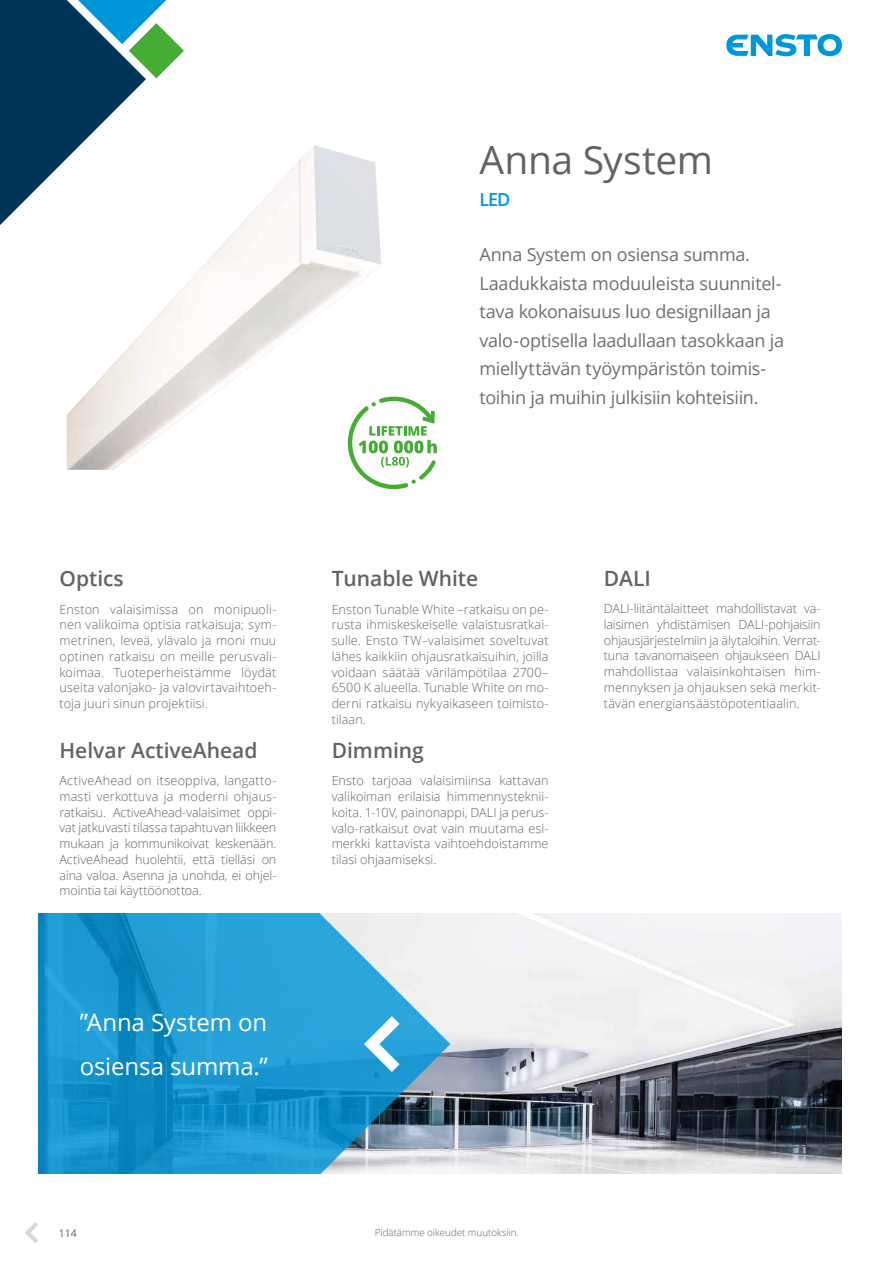
<style>
.page{position:relative;width:893px;height:1263px;background:#fff}
.page>*{position:absolute;margin:0;border:0;box-sizing:border-box;transform-origin:0 0}
.t1{font:39px "Open Sans";letter-spacing:-.01em;color:#646363}
.t2{font:24px/43.5px "Open Sans";letter-spacing:-.005em;color:#fff}
.t3{font:600 21px "Open Sans";color:#646363}
.t4{font:18px/28.5px "Open Sans";letter-spacing:-.015em;color:#706f6f}
.t5{font:600 18px "Open Sans";color:#0097d9}
.t6{font:300 12.6px/15.8px "Open Sans";letter-spacing:.01em;color:#646363;text-align:justify}
.t7{font:10.5px "Open Sans";color:#646363}
.t8{font:300 9.75px "Open Sans";color:#646363}
</style>
<div class="page">
<svg style="left:726px;top:34px;width:116px;height:22px"></svg>
<svg style="left:0;top:0;width:184px;height:225px"></svg>
<svg style="left:25px;top:1222px;width:13px;height:21px"></svg>
<img style="left:67px;top:146px;width:314px;height:324px">
<img style="left:450px;top:914px;width:392px;height:260px">
<svg style="left:38px;top:914px;width:412px;height:260px;fill:#239fd6"></svg>
<svg style="left:364px;top:1016px;width:36px;height:56px"></svg>
<svg style="left:348px;top:397px;width:89px;height:92px"></svg>
<h1 class="t1" style="left:479px;top:133px;width:235px">Anna System</h1>
<h3 class="t5" style="left:479px;top:187px;width:33px">LED</h3>
<h3 class="t4" style="left:479px;top:240px;width:306px">Anna System on osiensa summa.<br>Laadukkaista moduuleista suunnitel&shy;tava kokonaisuus luo designillaan ja valo-optisella laadullaan tasokkaan ja miellyttävän työympäristön toimis&shy;toihin ja muihin julkisiin kohteisiin.</h3>
<h3 class="t3" style="left:60px;top:564px;width:66px">Optics</h3>
<p class="t6" style="left:60px;top:601px;width:218px">Enston valaisimissa on monipuoli&shy;nen valikoima optisia ratkaisuja; sym&shy;metrinen, leveä, ylävalo ja moni muu optinen ratkaisu on meille perusvali&shy;koimaa. Tuoteperheistämme löydät useita valonjako- ja valovirtavaihtoeh&shy;toja juuri sinun projektiisi.</p>
<h3 class="t3" style="left:60px;top:736px;width:199px">Helvar ActiveAhead</h3>
<p class="t6" style="left:60px;top:772px;width:218px">ActiveAhead on itseoppiva, langatto&shy;masti verkottuva ja moderni ohjaus&shy;ratkaisu. ActiveAhead-valaisimet oppi&shy;vat jatkuvasti tilassa tapahtuvan liikkeen mukaan ja kommunikoivat keskenään.<br>ActiveAhead huolehtii, että tielläsi on aina valoa. Asenna ja unohda, ei ohjel&shy;mointia tai käyttöönottoa.</p>
<h2 class="t2" style="left:80px;top:1000px;width:190px">”Anna System on osiensa summa.”</h2>
<h3 class="t3" style="left:332px;top:564px;width:148px">Tunable White</h3>
<p class="t6" style="left:332px;top:601px;width:218px">Enston Tunable White –ratkaisu on pe&shy;rusta ihmiskeskeiselle valaistusratkai&shy;sulle. Ensto TW–valaisimet soveltuvat lähes kaikkiin ohjausratkaisuihin, joilla voidaan säätää värilämpötilaa 2700– 6500 K alueella. Tunable White on mo&shy;derni ratkaisu nykyaikaseen toimisto&shy;tilaan.</p>
<h3 class="t3" style="left:332px;top:736px;width:94px">Dimming</h3>
<p class="t6" style="left:332px;top:773px;width:218px">Ensto tarjoaa valaisimiinsa kattavan valikoiman erilaisia himmennysteknii&shy;koita. 1-10V, painonappi, DALI ja perus&shy;valo-ratkaisut ovat vain muutama esi&shy;merkki kattavista vaihtoehdoistamme tilasi ohjaamiseksi.</p>
<h3 class="t3" style="left:604px;top:564px;width:49px">DALI</h3>
<p class="t6" style="left:604px;top:600px;width:218px">DALI-liitäntälaitteet mahdollistavat va&shy;laisimen yhdistämisen DALI-pohjaisiin ohjausjärjestelmiin ja älytaloihin. Verrat&shy;tuna tavanomaiseen ohjaukseen DALI mahdollistaa valaisinkohtaisen him&shy;mennyksen ja ohjauksen sekä merkit&shy;tävän energiansäästöpotentiaalin.</p>
<p class="t7" style="left:59px;top:1226px;width:20px">114</p>
<p class="t8" style="left:375px;top:1226px;width:145px">Pidätämme oikeudet muutoksiin.</p>
</div>
